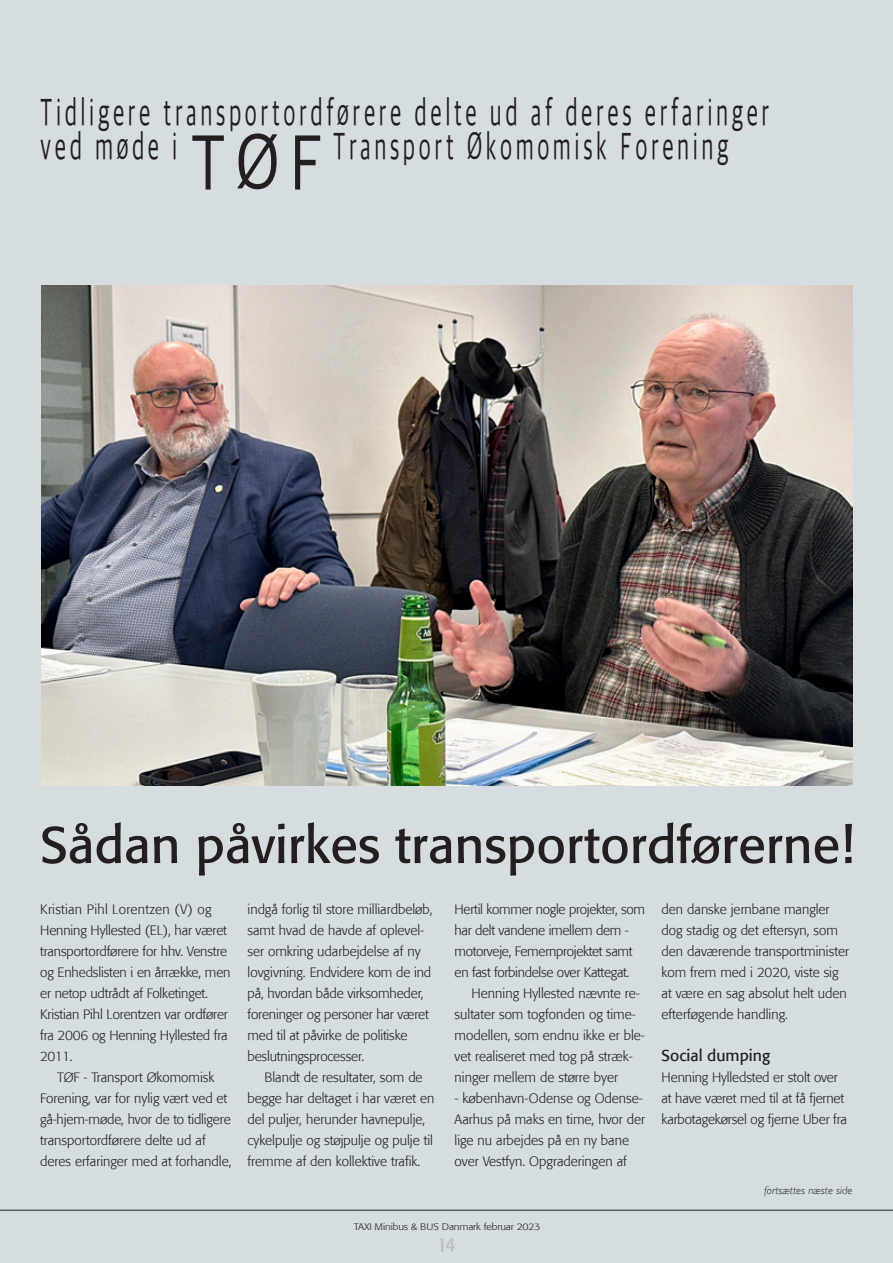
<style>
.page{position:relative;width:893px;height:1263px;background:#d5dde1}
.page>*{position:absolute;margin:0;border:0;box-sizing:border-box;transform-origin:0 0}
.Overskrift{font:51px "Formata";color:#231f20}
.t1{font:39.3px "Apple SD Gothic Neo";letter-spacing:.16em;color:#231f20;scale:.57 1}
.t2{font:condensed 21px "Formata";color:#bcbdc0}
.Rubrik{font:15.75px "Formata";color:#231f20}
.Brød{font:300 13.5px/21px "Formata";color:#231f20}
.Brød_med_indryk{font:300 13.5px/21px "Formata";color:#231f20;text-align:center}
.Brød_med_indryk-2{font:300 13.5px/21px "Formata";letter-spacing:-.02em;color:#231f20}
.Ny_billedtekst{font:italic 300 11.25px "Gill Sans";color:#231f20}
.t3{font:300 9.45px "Formata";letter-spacing:-.01em;color:#231f20;scale:1.11 1}
.s1{font-size:80.7px}
</style>
<div class="page">
<img style="left:41px;top:285px;width:811px;height:501px">
<hr style="left:0;top:1210px;width:893px;height:1px;background:#231f20">
<p class="t1" style="left:40px;top:92px;width:1281px">Tidligere transportordførere delte ud af deres erfaringer</p>
<p class="t1" style="left:40px;top:126px;width:1209px">ved møde i <span class="s1">TØF</span> Transport Økomomisk Forening</p>
<p class="Overskrift" style="left:40px;top:814px;width:815px">Sådan påvirkes transportordførerne!</p>
<p class="Brød" style="left:248px;top:898px;width:187px">indgå forlig til store milliardbeløb, samt hvad de havde af oplevel&shy;ser omkring udarbejdelse af ny lovgivning. Endvidere kom de ind på, hvordan både virksomheder, foreninger og personer har været med til at påvirke de politiske beslutningsprocesser.</p>
<p class="Brød_med_indryk" style="left:248px;top:1066px;width:188px;text-align:left;text-indent:17px">Blandt de resultater, som de begge har deltaget i har været en del puljer, herunder havnepulje, cykelpulje og støjpulje og pulje til fremme af den kollektive trafik.</p>
<p class="Brød" style="left:662px;top:898px;width:189px">den danske jernbane mangler dog stadig og det eftersyn, som den daværende transportminister kom frem med i 2020, viste sig at være en sag absolut helt uden efterføgende handling.</p>
<p class="Rubrik" style="left:662px;top:1045px;width:110px">Social dumping</p>
<p class="Brød" style="left:662px;top:1066px;width:187px">Henning Hylledsted er stolt over at have været med til at få fjernet karbotagekørsel og fjerne Uber fra</p>
<p class="Brød" style="left:40px;top:898px;width:192px">Kristian Pihl Lorentzen (V) og<br>Henning Hyllested (EL), har været transportordførere for hhv. Venstre og Enhedslisten i en årrække, men er netop udtrådt af Folketinget.<br>Kristian Pihl Lorentzen var ordfører fra 2006 og Henning Hyllested fra<br>2011.</p>
<p class="Brød_med_indryk" style="left:40px;top:1066px;width:189px">TØF - Transport Økomomisk<br>Forening, var for nylig vært ved et</p>
<p class="Brød" style="left:40px;top:1108px;width:193px">gå-hjem-møde, hvor de to tidligere transportordførere delte ud af deres erfaringer med at forhandle,</p>
<p class="Brød_med_indryk-2" style="left:455px;top:898px;width:192px">Hertil kommer nogle projekter, som har delt vandene imellem dem - motorveje, Femernprojektet samt en fast forbindelse over Kattegat.</p>
<p class="Brød_med_indryk" style="left:472px;top:982px;width:170px">Henning Hyllested nævnte re-</p>
<p class="Brød" style="left:455px;top:1003px;width:183px">sultater som togfonden og time-</p>
<p class="Brød" style="left:455px;top:1024px;width:192px">modellen, som endnu ikke er ble&shy;vet realiseret med tog på stræk&shy;ninger mellem de større byer</p>
<p class="Brød" style="left:455px;top:1087px;width:192px">- københavn-Odense og Odense-<br>Aarhus på maks en time, hvor der lige nu arbejdes på en ny bane over Vestfyn. Opgraderingen af</p>
<p class="t3" style="left:354px;top:1221px;width:170px">TAXI Minibus &amp; BUS Danmark februar 2023</p>
<p class="t2" style="left:438px;top:1233px;width:19px">14</p>
<p class="Ny_billedtekst" style="left:764px;top:1184px;width:90px">fortsættes næste side</p>
</div>
